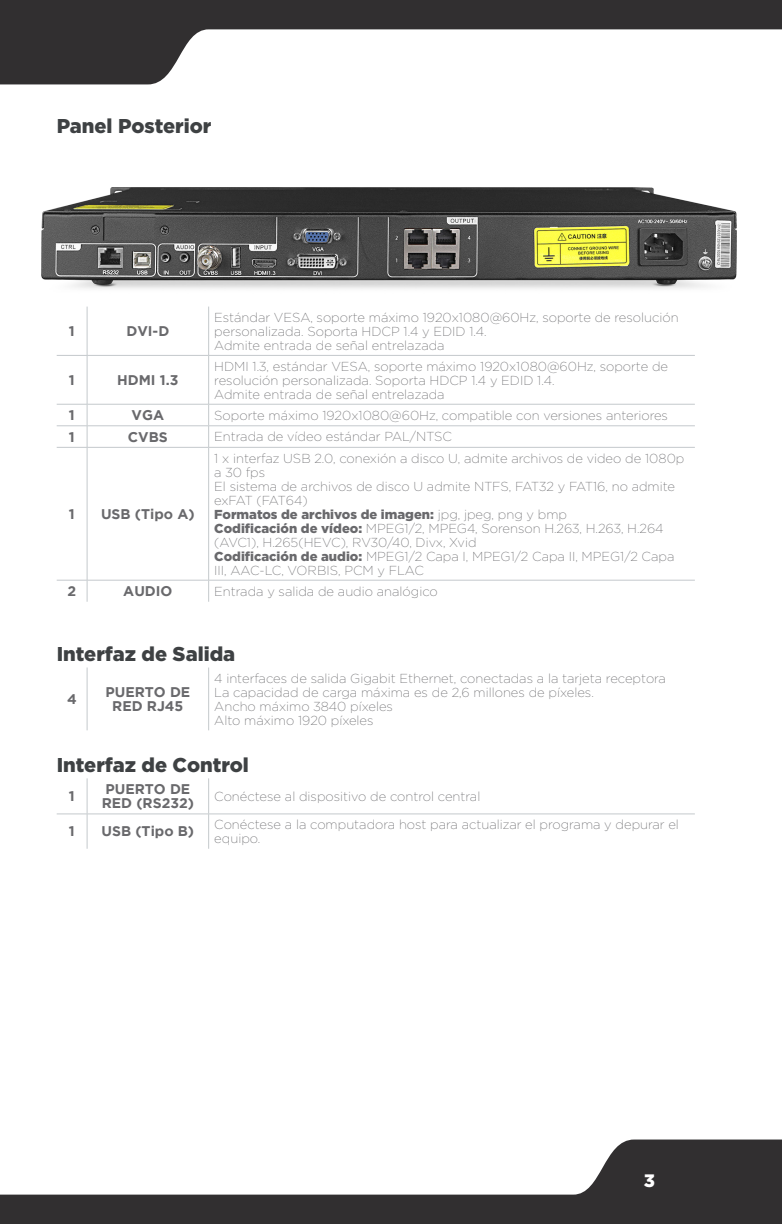
<style>
.page{position:relative;width:782px;height:1224px;background:#fff}
.page>*{position:absolute;margin:0;border:0;box-sizing:border-box;transform-origin:0 0}
.t1{font:900 20px "Gotham";color:#3e4143}
.t2{font:900 18px "Gotham";color:#fff}
.t3{font:700 14px/14px "Gotham";color:#69696c;text-align:center}
.t4{font:200 13px/14px "Gotham";color:#69696c}
.t5{font:900 13px "Gotham";color:#69696c}
.s1{font-weight:200}
.s2{font-weight:900}
</style>
<div class="page">
<svg style="left:0;top:1140px;width:782px;height:84px"></svg>
<svg style="left:0;top:0;width:782px;height:84px"></svg>
<img style="left:42px;top:188px;width:694px;height:101px">
<hr style="left:87px;top:307px;width:1px;height:48px;background:#c4c9cc">
<hr style="left:208px;top:307px;width:1px;height:48px;background:#c4c9cc">
<hr style="left:57px;top:355px;width:30px;height:1px;background:#c4c9cc">
<hr style="left:87px;top:355px;width:122px;height:1px;background:#c4c9cc">
<hr style="left:87px;top:356px;width:1px;height:48px;background:#c4c9cc">
<hr style="left:209px;top:355px;width:486px;height:1px;background:#c4c9cc">
<hr style="left:208px;top:356px;width:1px;height:48px;background:#c4c9cc">
<hr style="left:57px;top:404px;width:30px;height:1px;background:#c4c9cc">
<hr style="left:87px;top:404px;width:122px;height:1px;background:#c4c9cc">
<hr style="left:209px;top:404px;width:486px;height:1px;background:#c4c9cc">
<svg style="left:87px;top:404px;width:1px;height:43px"></svg>
<svg style="left:208px;top:404px;width:1px;height:43px"></svg>
<hr style="left:87px;top:448px;width:1px;height:132px;background:#c4c9cc">
<hr style="left:208px;top:448px;width:1px;height:132px;background:#c4c9cc">
<svg style="left:87px;top:581px;width:1px;height:21px"></svg>
<svg style="left:208px;top:581px;width:1px;height:21px"></svg>
<hr style="left:57px;top:425px;width:30px;height:1px;background:#c4c9cc">
<hr style="left:87px;top:425px;width:122px;height:1px;background:#c4c9cc">
<hr style="left:209px;top:425px;width:486px;height:1px;background:#c4c9cc">
<hr style="left:57px;top:447px;width:30px;height:1px;background:#c4c9cc">
<hr style="left:87px;top:447px;width:122px;height:1px;background:#c4c9cc">
<hr style="left:209px;top:447px;width:486px;height:1px;background:#c4c9cc">
<hr style="left:57px;top:580px;width:30px;height:1px;background:#c4c9cc">
<hr style="left:87px;top:580px;width:122px;height:1px;background:#c4c9cc">
<hr style="left:209px;top:580px;width:486px;height:1px;background:#c4c9cc">
<hr style="left:87px;top:668px;width:1px;height:62px;background:#c4c9cc">
<hr style="left:208px;top:668px;width:1px;height:62px;background:#c4c9cc">
<hr style="left:87px;top:778px;width:1px;height:36px;background:#c4c9cc">
<hr style="left:208px;top:778px;width:1px;height:36px;background:#c4c9cc">
<hr style="left:87px;top:814px;width:1px;height:35px;background:#c4c9cc">
<hr style="left:208px;top:814px;width:1px;height:35px;background:#c4c9cc">
<hr style="left:57px;top:814px;width:30px;height:1px;background:#c4c9cc">
<hr style="left:87px;top:814px;width:122px;height:1px;background:#c4c9cc">
<hr style="left:209px;top:814px;width:486px;height:1px;background:#c4c9cc">
<p class="t1" style="left:57px;top:115px;width:156px">Panel Posterior</p>
<p class="t3" style="left:69px;top:324px;width:7px">1</p>
<p class="t3" style="left:126px;top:324px;width:44px">DVI-D</p>
<p class="t3" style="left:69px;top:373px;width:7px">1</p>
<p class="t3" style="left:117px;top:373px;width:63px">HDMI 1.3</p>
<p class="t4" style="left:214px;top:310px;width:466px">Estándar VESA, soporte máximo 1920x1080@60Hz, soporte de resolución personalizada. Soporta HDCP 1.4 y EDID 1.4.</p>
<p class="t4" style="left:214px;top:338px;width:232px">Admite entrada de señal entrelazada</p>
<p class="t4" style="left:214px;top:359px;width:455px">HDMI 1.3, estándar VESA, soporte máximo 1920x1080@60Hz, soporte de resolución personalizada. Soporta HDCP 1.4 y EDID 1.4.</p>
<p class="t4" style="left:214px;top:387px;width:232px">Admite entrada de señal entrelazada</p>
<p class="t3" style="left:69px;top:408px;width:7px">1</p>
<p class="t3" style="left:132px;top:408px;width:34px">VGA</p>
<p class="t4" style="left:214px;top:408px;width:455px">Soporte máximo 1920x1080@60Hz, compatible con versiones anteriores</p>
<p class="t3" style="left:69px;top:429px;width:7px">1</p>
<p class="t3" style="left:128px;top:429px;width:41px">CVBS</p>
<p class="t4" style="left:214px;top:430px;width:239px">Entrada de vídeo estándar PAL/NTSC</p>
<p class="t3" style="left:69px;top:507px;width:7px">1</p>
<p class="t3" style="left:101px;top:507px;width:95px">USB (Tipo A)</p>
<p class="t4" style="left:214px;top:451px;width:472px">1 x interfaz USB 2.0, conexión a disco U, admite archivos de video de 1080p a 30 fps</p>
<p class="t4" style="left:214px;top:479px;width:462px">El sistema de archivos de disco U admite NTFS, FAT32 y FAT16, no admite exFAT (FAT64)</p>
<p class="t5" style="left:214px;top:506px;width:354px">Formatos de archivos de imagen: <span class="s1">jpg, jpeg, png y bmp</span></p>
<p class="t4" style="left:214px;top:521px;width:451px"><span class="s2">Codificación de vídeo:</span> MPEG1/2, MPEG4, Sorenson H.263, H.263, H.264 (AVC1), H.265(HEVC), RV30/40, Divx, Xvid</p>
<p class="t4" style="left:214px;top:549px;width:462px"><span class="s2">Codificación de audio:</span> MPEG1/2 Capa I, MPEG1/2 Capa II, MPEG1/2 Capa<br>III, AAC-LC, VORBIS, PCM y FLAC</p>
<p class="t3" style="left:68px;top:584px;width:10px">2</p>
<p class="t3" style="left:123px;top:584px;width:51px">AUDIO</p>
<p class="t4" style="left:214px;top:584px;width:225px">Entrada y salida de audio analógico</p>
<p class="t1" style="left:57px;top:642px;width:180px">Interfaz de Salida</p>
<p class="t3" style="left:67px;top:692px;width:11px">4</p>
<p class="t3" style="left:105px;top:685px;width:86px">PUERTO DE<br>RED RJ45</p>
<p class="t4" style="left:214px;top:671px;width:453px">4 interfaces de salida Gigabit Ethernet, conectadas a la tarjeta receptora</p>
<p class="t4" style="left:214px;top:685px;width:381px">La capacidad de carga máxima es de 2,6 millones de píxeles.</p>
<p class="t4" style="left:214px;top:699px;width:180px">Ancho máximo 3840 píxeles</p>
<p class="t4" style="left:214px;top:713px;width:161px">Alto máximo 1920 píxeles</p>
<p class="t1" style="left:57px;top:753px;width:194px">Interfaz de Control</p>
<p class="t3" style="left:69px;top:789px;width:7px">1</p>
<p class="t3" style="left:102px;top:782px;width:94px;text-align:left">PUERTO DE<br>RED (RS232)</p>
<p class="t4" style="left:214px;top:789px;width:267px">Conéctese al dispositivo de control central</p>
<p class="t3" style="left:69px;top:824px;width:7px">1</p>
<p class="t3" style="left:102px;top:824px;width:94px">USB (Tipo B)</p>
<p class="t4" style="left:214px;top:817px;width:466px">Conéctese a la computadora host para actualizar el programa y depurar el equipo.</p>
<h2 class="t2" style="left:644px;top:1171px;width:13px">3</h2>
</div>
